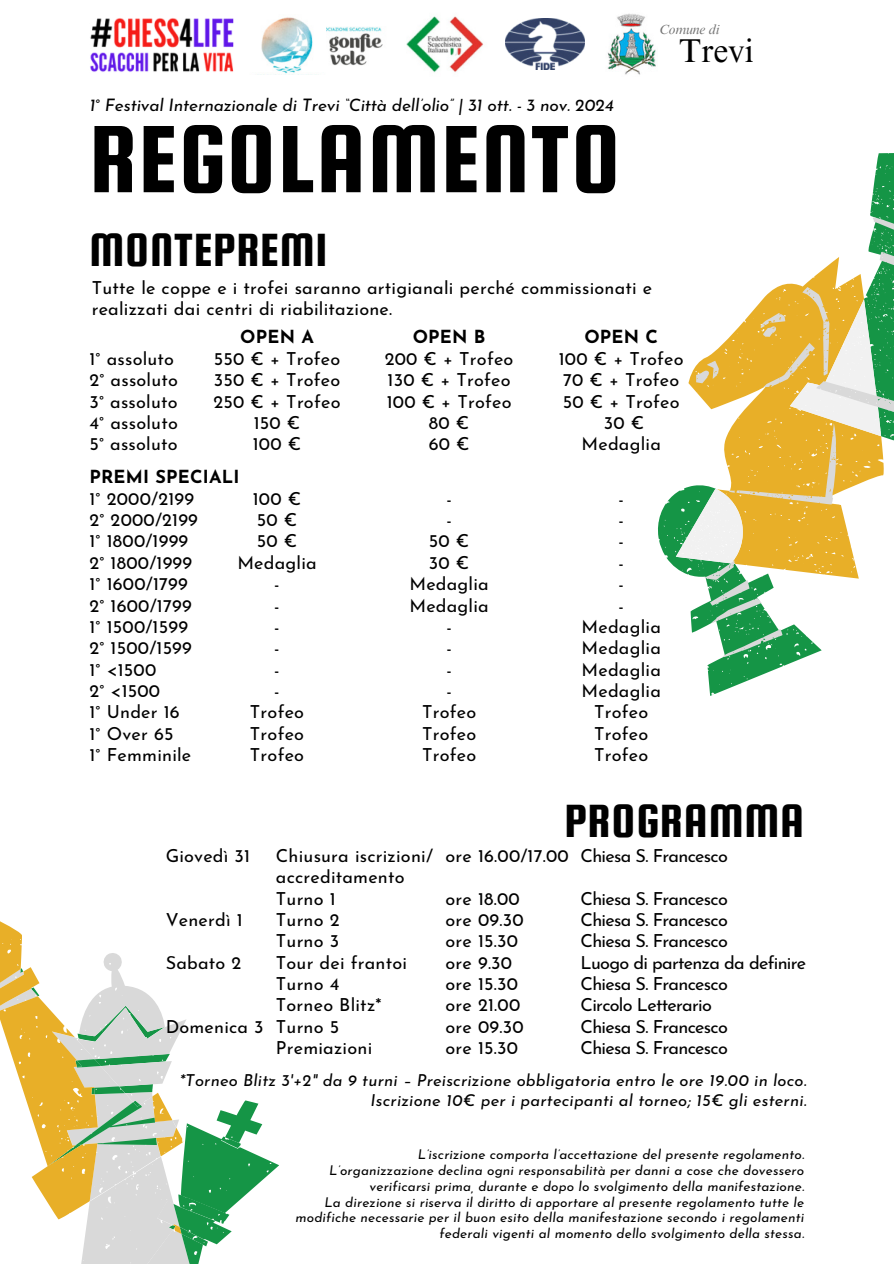
<style>
.page{position:relative;width:894px;height:1264px;background:#fff}
.page>*{position:absolute;margin:0;border:0;box-sizing:border-box;transform-origin:0 0}
.t1{font:102.3px "Squada One";letter-spacing:.015em;color:#000}
.t2{font:49.8px "Squada One";letter-spacing:.015em;color:#000}
.t3{font:33px "Times NRMT Pro";color:#000}
.t4{font:18px/21.3px "Josefin Sans";letter-spacing:.01em;color:#000;text-align:center}
.t5{font:18px/21.3px "Josefin Sans";letter-spacing:-.04em;color:#000}
.t6{font:700 18px "Josefin Sans";letter-spacing:.01em;color:#000}
.t7{font:italic 17.25px "Josefin Sans";letter-spacing:-.01em;color:#000}
.t8{font:italic 16.5px/20.2px "Josefin Sans";letter-spacing:.01em;color:#000;text-align:right}
.t9{font:italic 13.5px/15.8px "Josefin Sans";letter-spacing:.01em;color:#000;text-align:right}
.t10{font:italic 13.5px "Times NRMT Pro";color:#737373}
</style>
<div class="page">
<svg style="left:658px;top:153px;width:235px;height:543px"></svg>
<svg style="left:675px;top:299px;width:21px;height:265px"></svg>
<svg style="left:696px;top:217px;width:197px;height:440px"></svg>
<svg style="left:0;top:921px;width:56px;height:138px;fill:#e8af28"></svg>
<svg style="left:13px;top:1059px;width:266px;height:177px"></svg>
<svg style="left:56px;top:953px;width:170px;height:310px"></svg>
<img style="left:90px;top:18px;width:144px;height:54px">
<img style="left:406px;top:16px;width:78px;height:57px">
<img style="left:505px;top:18px;width:79px;height:51px">
<img style="left:607px;top:13px;width:49px;height:62px">
<img style="left:326px;top:27px;width:57px;height:39px">
<img style="left:261px;top:17px;width:52px;height:57px">
<p class="t7" style="left:89px;top:91px;width:526px">1° Festival Internazionale di Trevi “Città dell’olio” | 31 ott. - 3 nov. 2024</p>
<h1 class="t1" style="left:89px;top:104px;width:532px">REGOLAMENTO</h1>
<p class="t10" style="left:659px;top:21px;width:62px">Comune di</p>
<h3 class="t3" style="left:679px;top:31px;width:76px">Trevi</h3>
<h2 class="t2" style="left:89px;top:223px;width:240px">MONTEPREMI</h2>
<p class="t4" style="left:92px;top:274px;width:562px;text-align:left">Tutte le coppe e i trofei saranno artigianali perché commissionati e realizzati dai centri di riabilitazione.</p>
<p class="t4" style="left:89px;top:346px;width:90px;text-align:left">1° assoluto<br>2° assoluto<br>3° assoluto<br>4° assoluto<br>5° assoluto</p>
<p class="t6" style="left:240px;top:321px;width:75px">OPEN A</p>
<p class="t4" style="left:213px;top:346px;width:128px">550 € + Trofeo<br>350 € + Trofeo<br>250 € + Trofeo<br>150 €<br>100 €</p>
<p class="t6" style="left:412px;top:321px;width:74px">OPEN B</p>
<p class="t4" style="left:384px;top:346px;width:130px">200 € + Trofeo<br>130 € + Trofeo<br>100 € + Trofeo<br>80 €<br>60 €</p>
<p class="t6" style="left:584px;top:321px;width:75px">OPEN C</p>
<p class="t4" style="left:558px;top:346px;width:126px">100 € + Trofeo<br>70 € + Trofeo<br>50 € + Trofeo<br>30 €<br>Medaglia</p>
<p class="t6" style="left:89px;top:461px;width:152px">PREMI SPECIALI</p>
<p class="t4" style="left:89px;top:485px;width:110px;text-align:left">1° 2000/2199<br>2° 2000/2199<br>1° 1800/1999<br>2° 1800/1999<br>1° 1600/1799<br>2° 1600/1799<br>1° 1500/1599<br>2° 1500/1599<br>1° &lt;1500<br>2° &lt;1500<br>1° Under 16<br>1° Over 65<br>1° Femminile</p>
<p class="t4" style="left:237px;top:485px;width:81px">100 €<br>50 €<br>50 €<br>Medaglia -<br>-<br>-<br>-<br>-<br>-<br>Trofeo<br>Trofeo<br>Trofeo</p>
<p class="t4" style="left:409px;top:485px;width:81px">-<br>-<br>50 €<br>30 €<br>Medaglia<br>Medaglia -<br>-<br>-<br>-<br>Trofeo<br>Trofeo<br>Trofeo</p>
<p class="t4" style="left:581px;top:485px;width:81px">-<br>-<br>-<br>-<br>-<br>-<br>Medaglia<br>Medaglia<br>Medaglia<br>Medaglia<br>Trofeo<br>Trofeo<br>Trofeo</p>
<h2 class="t2" style="left:564px;top:794px;width:241px">PROGRAMMA</h2>
<p class="t5" style="left:580px;top:842px;width:149px">Chiesa S. Francesco</p>
<p class="t5" style="left:580px;top:885px;width:227px">Chiesa S. Francesco<br>Chiesa S. Francesco<br>Chiesa S. Francesco<br>Luogo di partenza da definire<br>Chiesa S. Francesco<br>Circolo Letterario<br>Chiesa S. Francesco<br>Chiesa S. Francesco</p>
<p class="t8" style="left:179px;top:1068px;width:628px">*Torneo Blitz 3'+2" da 9 turni – Preiscrizione obbligatoria entro le ore 19.00 in loco.<br>Iscrizione 10€ per i partecipanti al torneo; 15€ gli esterni.</p>
<p class="t9" style="left:295px;top:1145px;width:510px">L’iscrizione comporta l’accettazione del presente regolamento.<br>L’organizzazione declina ogni responsabilità per danni a cose che dovessero verificarsi prima, durante e dopo lo svolgimento della manifestazione.<br>La direzione si riserva il diritto di apportare al presente regolamento tutte le modifiche necessarie per il buon esito della manifestazione secondo i regolamenti federali vigenti al momento dello svolgimento della stessa.</p>
<p class="t4" style="left:276px;top:842px;width:158px;text-align:left">Chiusura iscrizioni/ accreditamento<br>Turno 1<br>Turno 2<br>Turno 3<br>Tour dei frantoi<br>Turno 4<br>Torneo Blitz*<br>Turno 5<br>Premiazioni</p>
<p class="t4" style="left:445px;top:842px;width:125px">ore 16.00/17.00</p>
<p class="t4" style="left:166px;top:842px;width:86px">Giovedì 31</p>
<p class="t4" style="left:445px;top:885px;width:79px;text-align:left">ore 18.00 ore 09.30 ore 15.30 ore 9.30 ore 15.30 ore 21.00 ore 09.30 ore 15.30</p>
<p class="t4" style="left:166px;top:906px;width:79px">Venerdì 1</p>
<p class="t4" style="left:166px;top:949px;width:77px">Sabato 2</p>
<p class="t4" style="left:166px;top:1013px;width:99px">Domenica 3</p>
</div>
